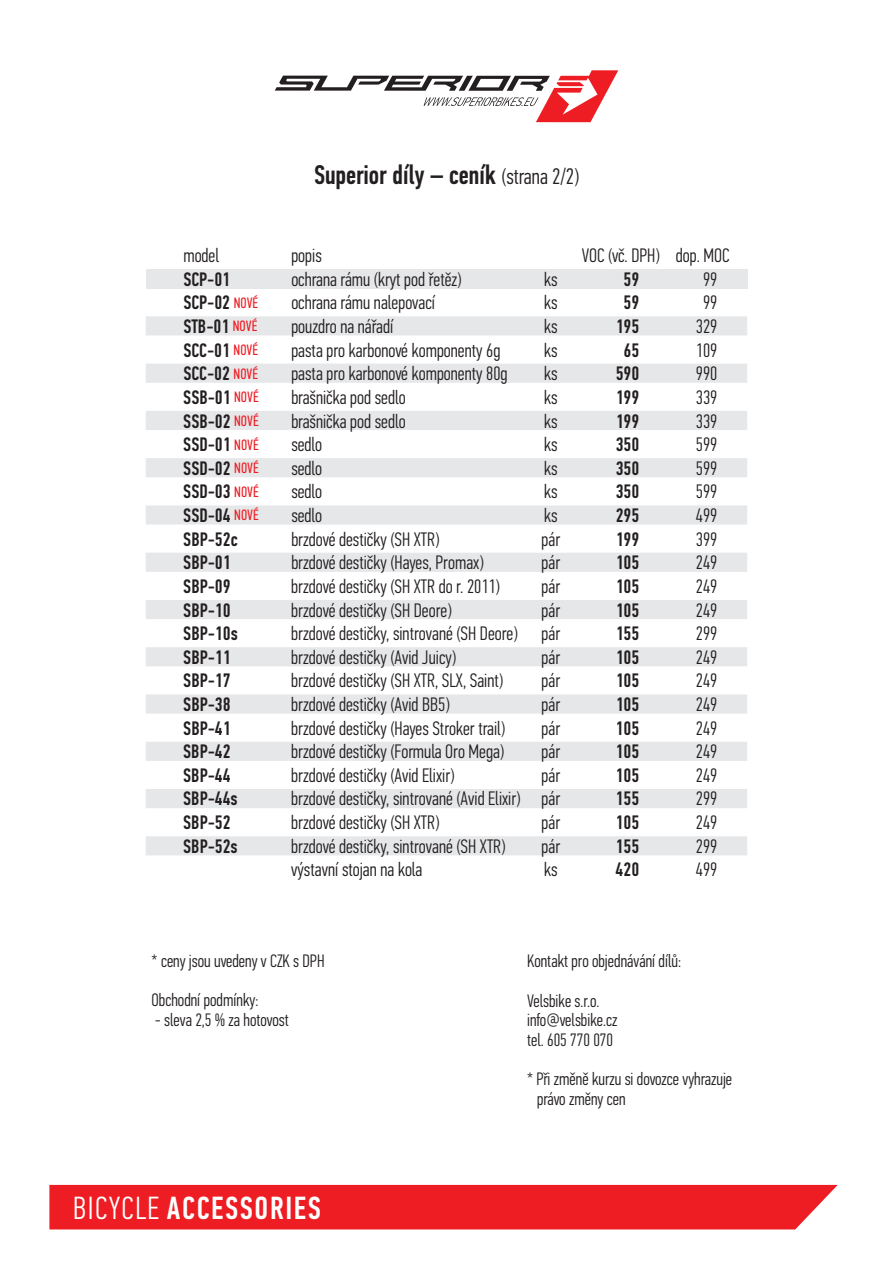
<style>
.page{position:relative;width:893px;height:1263px;background:#fff}
.page>*{position:absolute;margin:0;border:0;box-sizing:border-box;transform-origin:0 0}
.t1{font:500 32.1px "PF Din Text Comp Pro";letter-spacing:.05em;color:#fff}
.t2{font:500 27px "PF Din Text Comp Pro";color:#231f20}
.t3{font:300 19.5px "PF Din Text Comp Pro";color:#231f20}
.t4{font:500 19.5px "PF Din Text Comp Pro";color:#231f20}
.t5{font:300 18px/39.3px "PF Din Text Comp Pro";color:#231f20}
.s1{font-weight:300;font-size:22.5px}
.s2{font-weight:400;font-size:15px;color:#ee1d23}
.s3{font-weight:300}
</style>
<div class="page">
<div style="left:146px;top:269px;width:601px;height:19px;background:#e6e7e9"></div>
<div style="left:146px;top:316px;width:601px;height:19px;background:#e6e7e9"></div>
<div style="left:146px;top:364px;width:601px;height:19px;background:#e6e7e9"></div>
<div style="left:146px;top:411px;width:601px;height:19px;background:#e6e7e9"></div>
<div style="left:146px;top:458px;width:601px;height:19px;background:#e6e7e9"></div>
<div style="left:146px;top:505px;width:601px;height:19px;background:#e6e7e9"></div>
<div style="left:146px;top:553px;width:601px;height:19px;background:#e6e7e9"></div>
<div style="left:146px;top:600px;width:601px;height:19px;background:#e6e7e9"></div>
<div style="left:146px;top:647px;width:601px;height:19px;background:#e6e7e9"></div>
<div style="left:146px;top:694px;width:601px;height:20px;background:#e6e7e9"></div>
<div style="left:146px;top:742px;width:601px;height:19px;background:#e6e7e9"></div>
<div style="left:146px;top:789px;width:601px;height:19px;background:#e6e7e9"></div>
<div style="left:146px;top:836px;width:601px;height:19px;background:#e6e7e9"></div>
<div style="left:49px;top:1185px;width:789px;height:44px;background:#ee1d23"></div>
<svg style="left:275px;top:70px;width:343px;height:52px"></svg>
<h2 class="t2" style="left:314px;top:164px;width:266px">Superior díly – ceník <span class="s1">(strana 2/2)</span></h2>
<p class="t3" style="left:183px;top:248px;width:37px">model</p>
<p class="t3" style="left:291px;top:248px;width:32px">popis</p>
<p class="t3" style="left:582px;top:248px;width:149px">VOC (vč. DPH) dop. MOC</p>
<p class="t4" style="left:183px;top:271px;width:48px">SCP-01</p>
<p class="t3" style="left:291px;top:271px;width:172px">ochrana rámu (kryt pod řetěz)</p>
<p class="t3" style="left:544px;top:271px;width:15px">ks</p>
<p class="t4" style="left:624px;top:271px;width:17px">59</p>
<p class="t3" style="left:703px;top:271px;width:16px">99</p>
<p class="t4" style="left:183px;top:295px;width:76px">SCP-02 <span class="s2">NOVÉ</span></p>
<p class="t3" style="left:291px;top:295px;width:145px">ochrana rámu nalepovací</p>
<p class="t3" style="left:544px;top:295px;width:15px">ks</p>
<p class="t4" style="left:624px;top:295px;width:17px">59</p>
<p class="t3" style="left:703px;top:295px;width:16px">99</p>
<p class="t4" style="left:183px;top:318px;width:75px">STB-01 <span class="s2">NOVÉ</span></p>
<p class="t3" style="left:291px;top:318px;width:104px">pouzdro na nářadí</p>
<p class="t3" style="left:544px;top:318px;width:15px">ks</p>
<p class="t4" style="left:616px;top:318px;width:25px">195</p>
<p class="t3" style="left:696px;top:318px;width:23px">329</p>
<p class="t4" style="left:183px;top:342px;width:76px">SCC-01 <span class="s2">NOVÉ</span></p>
<p class="t3" style="left:291px;top:342px;width:211px">pasta pro karbonové komponenty 6g</p>
<p class="t3" style="left:544px;top:342px;width:15px">ks</p>
<p class="t4" style="left:624px;top:342px;width:17px">65</p>
<p class="t3" style="left:696px;top:342px;width:23px">109</p>
<p class="t4" style="left:183px;top:366px;width:76px">SCC-02 <span class="s2">NOVÉ</span></p>
<p class="t3" style="left:291px;top:366px;width:218px">pasta pro karbonové komponenty 80g</p>
<p class="t3" style="left:544px;top:366px;width:15px">ks</p>
<p class="t4" style="left:616px;top:366px;width:25px">590</p>
<p class="t3" style="left:696px;top:366px;width:23px">990</p>
<p class="t4" style="left:183px;top:389px;width:77px">SSB-01 <span class="s2">NOVÉ</span></p>
<p class="t3" style="left:291px;top:389px;width:116px">brašnička pod sedlo</p>
<p class="t3" style="left:544px;top:389px;width:15px">ks</p>
<p class="t4" style="left:616px;top:389px;width:25px">199</p>
<p class="t3" style="left:696px;top:389px;width:23px">339</p>
<p class="t4" style="left:183px;top:413px;width:77px">SSB-02 <span class="s2">NOVÉ</span></p>
<p class="t3" style="left:291px;top:413px;width:116px">brašnička pod sedlo</p>
<p class="t3" style="left:544px;top:413px;width:15px">ks</p>
<p class="t4" style="left:616px;top:413px;width:25px">199</p>
<p class="t3" style="left:696px;top:413px;width:23px">339</p>
<p class="t4" style="left:183px;top:436px;width:77px">SSD-01 <span class="s2">NOVÉ</span></p>
<p class="t3" style="left:291px;top:436px;width:32px">sedlo</p>
<p class="t3" style="left:544px;top:436px;width:15px">ks</p>
<p class="t4" style="left:616px;top:436px;width:25px">350</p>
<p class="t3" style="left:696px;top:436px;width:23px">599</p>
<p class="t4" style="left:183px;top:460px;width:77px">SSD-02 <span class="s2">NOVÉ</span></p>
<p class="t3" style="left:291px;top:460px;width:32px">sedlo</p>
<p class="t3" style="left:544px;top:460px;width:15px">ks</p>
<p class="t4" style="left:616px;top:460px;width:25px">350</p>
<p class="t3" style="left:696px;top:460px;width:23px">599</p>
<p class="t4" style="left:183px;top:484px;width:77px">SSD-03 <span class="s2">NOVÉ</span></p>
<p class="t3" style="left:291px;top:484px;width:32px">sedlo</p>
<p class="t3" style="left:544px;top:484px;width:15px">ks</p>
<p class="t4" style="left:616px;top:484px;width:25px">350</p>
<p class="t3" style="left:696px;top:484px;width:23px">599</p>
<p class="t4" style="left:183px;top:507px;width:77px">SSD-04 <span class="s2">NOVÉ</span></p>
<p class="t3" style="left:291px;top:507px;width:32px">sedlo</p>
<p class="t3" style="left:544px;top:507px;width:15px">ks</p>
<p class="t4" style="left:616px;top:507px;width:25px">295</p>
<p class="t3" style="left:696px;top:507px;width:23px">499</p>
<p class="t4" style="left:183px;top:531px;width:56px">SBP-52c</p>
<p class="t3" style="left:291px;top:531px;width:149px">brzdové destičky (SH XTR)</p>
<p class="t3" style="left:541px;top:531px;width:20px">pár</p>
<p class="t4" style="left:616px;top:531px;width:25px">199</p>
<p class="t3" style="left:696px;top:531px;width:23px">399</p>
<p class="t4" style="left:183px;top:555px;width:49px">SBP-01</p>
<p class="t3" style="left:291px;top:555px;width:194px">brzdové destičky (Hayes, Promax)</p>
<p class="t3" style="left:541px;top:555px;width:20px">pár</p>
<p class="t4" style="left:616px;top:555px;width:25px">105</p>
<p class="t3" style="left:696px;top:555px;width:23px">249</p>
<p class="t4" style="left:183px;top:578px;width:49px">SBP-09</p>
<p class="t3" style="left:291px;top:578px;width:210px">brzdové destičky (SH XTR do r. 2011)</p>
<p class="t3" style="left:541px;top:578px;width:20px">pár</p>
<p class="t4" style="left:616px;top:578px;width:25px">105</p>
<p class="t3" style="left:696px;top:578px;width:23px">249</p>
<p class="t4" style="left:183px;top:602px;width:49px">SBP-10</p>
<p class="t3" style="left:291px;top:602px;width:162px">brzdové destičky (SH Deore)</p>
<p class="t3" style="left:541px;top:602px;width:20px">pár</p>
<p class="t4" style="left:616px;top:602px;width:25px">105</p>
<p class="t3" style="left:696px;top:602px;width:23px">249</p>
<p class="t4" style="left:183px;top:625px;width:56px">SBP-10s</p>
<p class="t3" style="left:291px;top:625px;width:270px">brzdové destičky, sintrované (SH Deore) pár</p>
<p class="t4" style="left:616px;top:625px;width:25px">155</p>
<p class="t3" style="left:696px;top:625px;width:23px">299</p>
<p class="t4" style="left:183px;top:649px;width:49px">SBP-11</p>
<p class="t3" style="left:291px;top:649px;width:166px">brzdové destičky (Avid Juicy)</p>
<p class="t3" style="left:541px;top:649px;width:20px">pár</p>
<p class="t4" style="left:616px;top:649px;width:25px">105</p>
<p class="t3" style="left:696px;top:649px;width:23px">249</p>
<p class="t4" style="left:183px;top:673px;width:49px">SBP-17</p>
<p class="t3" style="left:291px;top:673px;width:213px">brzdové destičky (SH XTR, SLX, Saint)</p>
<p class="t3" style="left:541px;top:673px;width:20px">pár</p>
<p class="t4" style="left:616px;top:673px;width:25px">105</p>
<p class="t3" style="left:696px;top:673px;width:23px">249</p>
<p class="t4" style="left:183px;top:696px;width:49px">SBP-38</p>
<p class="t3" style="left:291px;top:696px;width:160px">brzdové destičky (Avid BB5)</p>
<p class="t3" style="left:541px;top:696px;width:20px">pár</p>
<p class="t4" style="left:616px;top:696px;width:25px">105</p>
<p class="t3" style="left:696px;top:696px;width:23px">249</p>
<p class="t4" style="left:183px;top:720px;width:49px">SBP-41</p>
<p class="t3" style="left:291px;top:720px;width:215px">brzdové destičky (Hayes Stroker trail)</p>
<p class="t3" style="left:541px;top:720px;width:20px">pár</p>
<p class="t4" style="left:616px;top:720px;width:25px">105</p>
<p class="t3" style="left:696px;top:720px;width:23px">249</p>
<p class="t4" style="left:183px;top:744px;width:49px">SBP-42</p>
<p class="t3" style="left:291px;top:744px;width:214px">brzdové destičky (Formula Oro Mega)</p>
<p class="t3" style="left:541px;top:744px;width:20px">pár</p>
<p class="t4" style="left:616px;top:744px;width:25px">105</p>
<p class="t3" style="left:696px;top:744px;width:23px">249</p>
<p class="t4" style="left:183px;top:767px;width:49px">SBP-44</p>
<p class="t3" style="left:291px;top:767px;width:165px">brzdové destičky (Avid Elixir)</p>
<p class="t3" style="left:541px;top:767px;width:20px">pár</p>
<p class="t4" style="left:616px;top:767px;width:25px">105</p>
<p class="t3" style="left:696px;top:767px;width:23px">249</p>
<p class="t4" style="left:183px;top:791px;width:56px">SBP-44s</p>
<p class="t3" style="left:291px;top:791px;width:270px">brzdové destičky, sintrované (Avid Elixir) pár</p>
<p class="t4" style="left:616px;top:791px;width:25px">155</p>
<p class="t3" style="left:696px;top:791px;width:23px">299</p>
<p class="t4" style="left:183px;top:814px;width:49px">SBP-52</p>
<p class="t3" style="left:291px;top:814px;width:149px">brzdové destičky (SH XTR)</p>
<p class="t3" style="left:541px;top:814px;width:20px">pár</p>
<p class="t4" style="left:616px;top:814px;width:25px">105</p>
<p class="t3" style="left:696px;top:814px;width:23px">249</p>
<p class="t4" style="left:183px;top:838px;width:56px">SBP-52s</p>
<p class="t3" style="left:291px;top:838px;width:215px">brzdové destičky, sintrované (SH XTR)</p>
<p class="t3" style="left:541px;top:838px;width:20px">pár</p>
<p class="t4" style="left:616px;top:838px;width:25px">155</p>
<p class="t3" style="left:696px;top:838px;width:23px">299</p>
<p class="t3" style="left:291px;top:862px;width:132px">výstavní stojan na kola</p>
<p class="t3" style="left:544px;top:862px;width:15px">ks</p>
<p class="t4" style="left:616px;top:862px;width:25px">420</p>
<p class="t3" style="left:696px;top:862px;width:23px">499</p>
<p class="t5" style="left:152px;top:943px;width:174px">* ceny jsou uvedeny v CZK s DPH<br>Obchodní podmínky:</p>
<p class="t5" style="left:155px;top:1002px;width:135px">- sleva 2,5 % za hotovost</p>
<h1 class="t1" style="left:73px;top:1195px;width:249px"><span class="s3">BICYCLE</span> ACCESSORIES</h1>
<p class="t5" style="left:527px;top:943px;width:155px">Kontakt pro objednávání dílů:<br>Velsbike s.r.o.</p>
<p class="t5" style="left:527px;top:1012px;width:92px;line-height:19.6px">info@velsbike.cz tel. 605 770 070</p>
<p class="t5" style="left:537px;top:1071px;width:197px;line-height:19.6px;text-indent:-10px">* Při změně kurzu si dovozce vyhrazuje právo změny cen</p>
</div>
